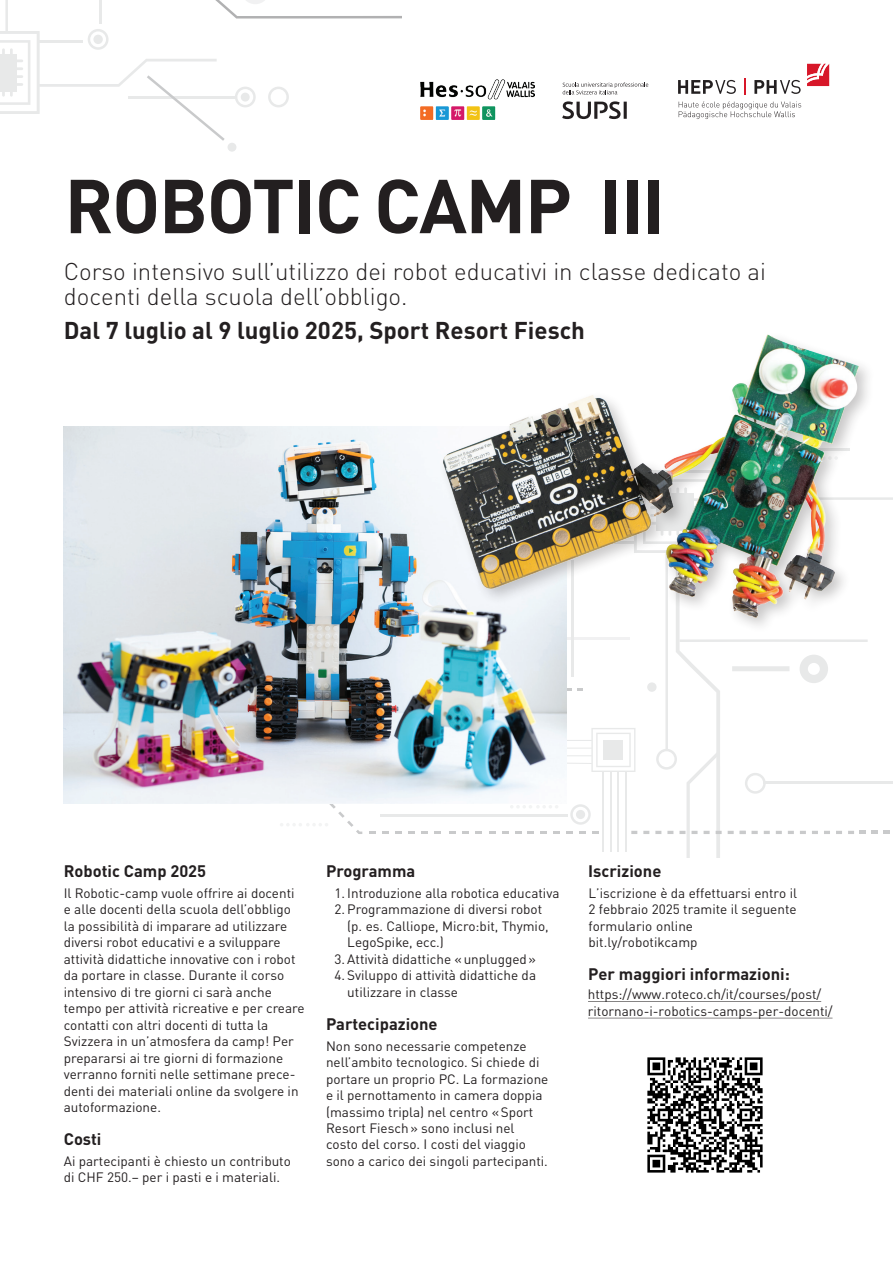
<style>
.page{position:relative;width:893px;height:1263px;background:#fff}
.page>*{position:absolute;margin:0;border:0;box-sizing:border-box;transform-origin:0 0}
.t1{font:700 75px "DIN Pro";letter-spacing:-.02em;color:#231f20}
.t2{font:300 24px/25.5px "DIN Pro";color:#231f20}
.t3{font:700 24px "DIN Pro";color:#231f20}
.t4{font:700 16.5px "DIN Pro";color:#231f20}
.t5{font:13.5px/16.5px "DIN Pro";color:#231f20}
.s1{font-size:7.5px;color:#fff}
</style>
<div class="page">
<svg style="left:280px;top:497px;width:613px;height:360px"></svg>
<hr style="left:361px;top:637px;width:268px;height:3px;background:#d1d3d4">
<div style="left:228px;top:143px;width:8px;height:9px;background:#e8e9e9;border-radius:50%"></div>
<svg style="left:0;top:0;width:402px;height:141px"></svg>
<svg style="left:562px;top:101px;width:65px;height:18px"></svg>
<svg style="left:563px;top:82px;width:85px;height:12px"></svg>
<img style="left:420px;top:80px;width:115px;height:39px">
<svg style="left:679px;top:101px;width:122px;height:18px"></svg>
<svg style="left:678px;top:80px;width:58px;height:14px"></svg>
<svg style="left:744px;top:79px;width:2px;height:16px"></svg>
<svg style="left:754px;top:80px;width:47px;height:14px"></svg>
<svg style="left:807px;top:64px;width:22px;height:22px"></svg>
<img style="left:64px;top:426px;width:503px;height:378px">
<hr style="left:588px;top:1018px;width:244px;height:1px;background:#231f20">
<hr style="left:588px;top:1001px;width:233px;height:1px;background:#231f20">
<img style="left:423px;top:334px;width:454px;height:297px">
<img style="left:647px;top:1057px;width:116px;height:116px">
<h1 class="t1" style="left:65px;top:144px;width:602px">ROBOTIC CAMP III</h1>
<h2 class="t2" style="left:64px;top:256px;width:704px">Corso intensivo sull’utilizzo dei robot educativi in classe dedicato ai docenti della scuola dell’obbligo.</h2>
<h2 class="t3" style="left:64px;top:311px;width:523px">Dal 7 luglio al 9 luglio 2025, Sport Resort Fiesch</h2>
<p class="t4" style="left:64px;top:857px;width:144px">Robotic Camp 2025</p>
<p class="t5" style="left:64px;top:883px;width:242px">Il Robotic-camp vuole offrire ai docenti e alle docenti della scuola dell’obbligo la possibilità di imparare ad utilizzare diversi robot educativi e a sviluppare attività didattiche innovative con i robot da portare in classe. Durante il corso intensivo di tre giorni ci sarà anche tempo per attività ricreative e per creare contatti con altri docenti di tutta la Svizzera in un’atmosfera da camp! Per prepararsi ai tre giorni di formazione verranno forniti nelle settimane prece&shy;denti dei materiali online da svolgere in autoformazione.</p>
<p class="t4" style="left:64px;top:1126px;width:39px">Costi</p>
<p class="t5" style="left:64px;top:1152px;width:229px">Ai partecipanti è chiesto un contributo di CHF 250.– per i pasti e i materiali.</p>
<p class="t4" style="left:326px;top:857px;width:91px">Programma</p>
<p class="t5" style="left:334px;top:883px;width:226px">1. Introduzione alla robotica educativa<br>2.Programmazione di diversi robot</p>
<p class="t5" style="left:347px;top:916px;width:203px">(p. es. Calliope, Micro:bit, Thymio,<br>LegoSpike, ecc.)</p>
<p class="t5" style="left:334px;top:949px;width:203px">3. Attività didattiche «unplugged»</p>
<p class="t5" style="left:347px;top:966px;width:190px;text-indent:-13px">4. Sviluppo di attività didattiche da utilizzare in classe</p>
<p class="t4" style="left:326px;top:1010px;width:113px">Partecipazione</p>
<p class="t5" style="left:326px;top:1036px;width:224px">Non sono necessarie competenze nell’ambito tecnologico. Si chiede di portare un proprio PC. La formazione e il pernottamento in camera doppia (massimo tripla) nel centro « Sport Resort Fiesch » sono inclusi nel costo del corso. I costi del viaggio sono a carico dei singoli partecipanti.</p>
<p class="t4" style="left:588px;top:857px;width:75px">Iscrizione</p>
<p class="t5" style="left:588px;top:883px;width:210px">L’iscrizione è da effettuarsi entro il<br>2 febbraio 2025 tramite il seguente formulario<span class="s1">6</span>online bit.ly/robotikcamp</p>
<p class="t4" style="left:588px;top:961px;width:203px">Per maggiori informazioni:</p>
<p class="t5" style="left:588px;top:985px;width:246px">https://www.roteco.ch/it/courses/post/ ritornano-i-robotics-camps-per-docenti/</p>
</div>
